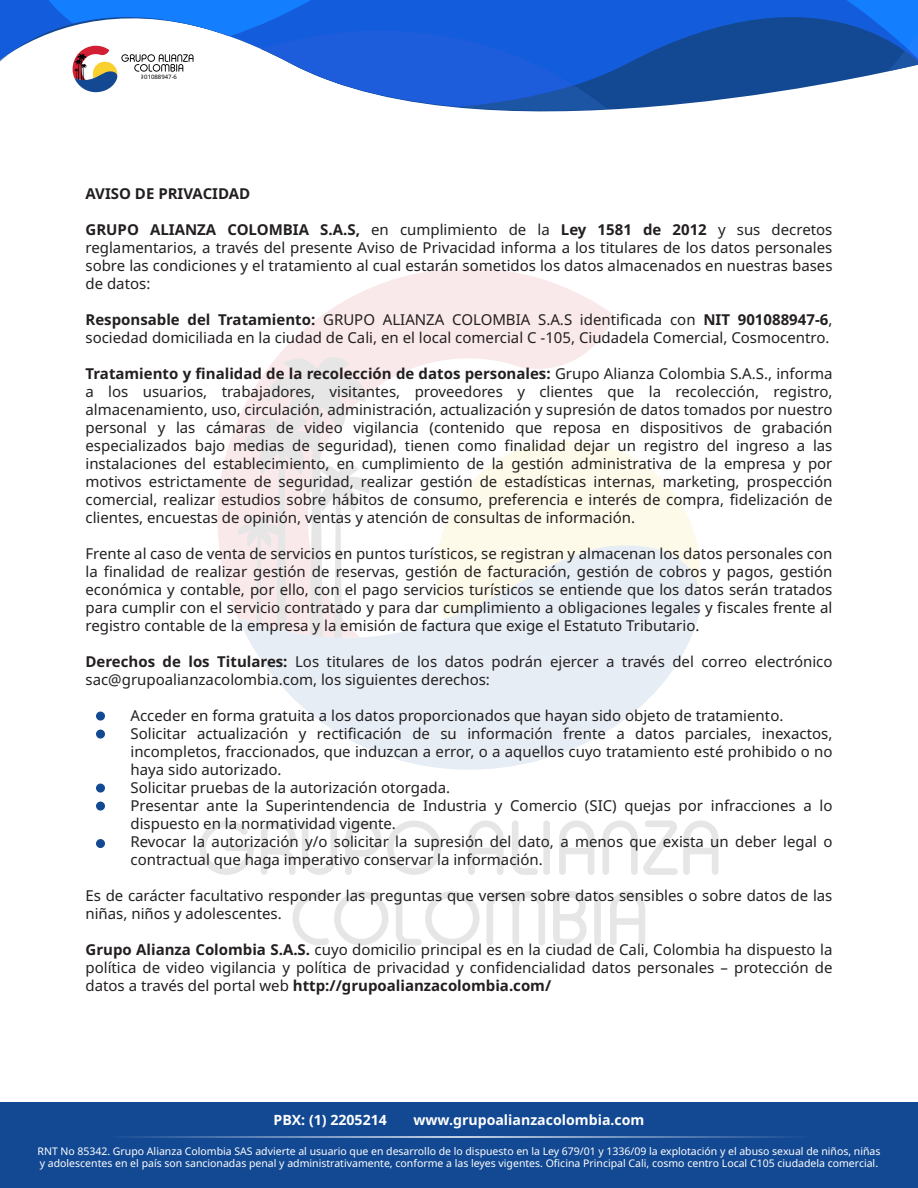
<style>
.page{position:relative;width:918px;height:1188px;background:#fff}
.page>*{position:absolute;margin:0;border:0;box-sizing:border-box;transform-origin:0 0}
.t1{font:15px/18px "Noto Sans";color:#231f20;text-align:justify}
.t2{font:700 15px "Noto Sans";color:#231f20}
.t3{font:700 14.1px "Noto Sans";color:#fff}
.t4{font:10.5px/12.6px "Noto Sans";color:#fff}
.t5{font:6px "Noto Sans";color:#000001}
.s1{font-weight:700}
</style>
<div class="page">
<div style="left:0;top:1102px;width:918px;height:86px;background:#134993"></div>
<svg style="left:200px;top:820px;width:54px;height:55px"></svg>
<svg style="left:261px;top:820px;width:35px;height:55px"></svg>
<svg style="left:302px;top:820px;width:35px;height:55px"></svg>
<svg style="left:345px;top:820px;width:36px;height:55px"></svg>
<svg style="left:387px;top:820px;width:54px;height:55px"></svg>
<svg style="left:468px;top:820px;width:36px;height:55px"></svg>
<svg style="left:512px;top:820px;width:38px;height:55px"></svg>
<svg style="left:559px;top:820px;width:35px;height:55px"></svg>
<svg style="left:602px;top:820px;width:116px;height:55px"></svg>
<svg style="left:292px;top:891px;width:97px;height:54px"></svg>
<svg style="left:396px;top:891px;width:84px;height:54px"></svg>
<svg style="left:486px;top:891px;width:59px;height:54px"></svg>
<svg style="left:553px;top:891px;width:34px;height:54px"></svg>
<svg style="left:594px;top:891px;width:7px;height:54px"></svg>
<svg style="left:610px;top:891px;width:35px;height:54px"></svg>
<svg style="left:614px;top:449px;width:83px;height:96px;fill:#fefaea"></svg>
<svg style="left:217px;top:268px;width:397px;height:349px"></svg>
<svg style="left:238px;top:353px;width:132px;height:192px"></svg>
<svg style="left:238px;top:545px;width:462px;height:225px;fill:#e7edf4"></svg>
<svg style="left:0;top:0;width:184px;height:93px"></svg>
<svg style="left:290px;top:63px;width:628px;height:49px"></svg>
<svg style="left:27px;top:0;width:891px;height:63px;background:#3673d7"></svg>
<hr style="left:0;top:1136px;width:918px;height:2px;background:#fff">
<div style="left:96px;top:712px;width:9px;height:9px;background:#134993;border-radius:50%"></div>
<div style="left:96px;top:730px;width:9px;height:9px;background:#134993;border-radius:50%"></div>
<div style="left:96px;top:784px;width:9px;height:9px;background:#134993;border-radius:50%"></div>
<div style="left:96px;top:802px;width:9px;height:9px;background:#134993;border-radius:50%"></div>
<div style="left:96px;top:839px;width:9px;height:9px;background:#134993;border-radius:50%"></div>
<p class="t5" style="left:141px;top:72px;width:38px">901088947-6</p>
<p class="t2" style="left:86px;top:183px;width:166px">AVISO DE PRIVACIDAD</p>
<p class="t1" style="left:86px;top:221px;width:749px"><span class="s1">GRUPO ALIANZA COLOMBIA S.A.S,</span> en cumplimiento de la <span class="s1">Ley 1581 de 2012</span> y sus decretos reglamentarios, a través del presente Aviso de Privacidad informa a los titulares de los datos personales sobre las condiciones y el tratamiento al cual estarán sometidos los datos almacenados en nuestras bases de datos:</p>
<p class="t1" style="left:86px;top:311px;width:748px"><span class="s1">Responsable del Tratamiento:</span> GRUPO ALIANZA COLOMBIA S.A.S identificada con <span class="s1">NIT 901088947-6</span>, sociedad domiciliada en la ciudad de Cali, en el local comercial C -105, Ciudadela Comercial, Cosmocentro.</p>
<p class="t1" style="left:86px;top:365px;width:749px"><span class="s1">Tratamiento y finalidad de la recolección de datos personales:</span> Grupo Alianza Colombia S.A.S., informa a los usuarios, trabajadores, visitantes, proveedores y clientes que la recolección, registro, almacenamiento, uso, circulación, administración, actualización y supresión de datos tomados por nuestro personal y las cámaras de video vigilancia (contenido que reposa en dispositivos de grabación especializados bajo medias de seguridad), tienen como finalidad dejar un registro del ingreso a las instalaciones del establecimiento, en cumplimiento de la gestión administrativa de la empresa y por motivos estrictamente de seguridad, realizar gestión de estadísticas internas, marketing, prospección comercial, realizar estudios sobre hábitos de consumo, preferencia e interés de compra, fidelización de clientes, encuestas de opinión, ventas y atención de consultas de información.</p>
<p class="t1" style="left:86px;top:545px;width:749px">Frente al caso de venta de servicios en puntos turísticos, se registran y almacenan los datos personales con la finalidad de realizar gestión de reservas, gestión de facturación, gestión de cobros y pagos, gestión económica y contable, por ello, con el pago servicios turísticos se entiende que los datos serán tratados para cumplir con el servicio contratado y para dar cumplimiento a obligaciones legales y fiscales frente al registro contable de la empresa y la emisión de factura que exige el Estatuto Tributario.</p>
<p class="t1" style="left:86px;top:653px;width:749px"><span class="s1">Derechos de los Titulares:</span> Los titulares de los datos podrán ejercer a través del correo electrónico sac@grupoalianzacolombia.com, los siguientes derechos:</p>
<p class="t1" style="left:130px;top:707px;width:704px;text-align:left">Acceder en forma gratuita a los datos proporcionados que hayan sido objeto de tratamiento.<br>Solicitar actualización y rectificación de su información frente a datos parciales, inexactos, incompletos, fraccionados, que induzcan a error, o a aquellos cuyo tratamiento esté prohibido o no haya sido autorizado.<br>Solicitar pruebas de la autorización otorgada.<br>Presentar ante la Superintendencia de Industria y Comercio (SIC) quejas por infracciones a lo dispuesto en la normatividad vigente.<br>Revocar la autorización y/o solicitar la supresión del dato, a menos que exista un deber legal o contractual que haga imperativo conservar la información.</p>
<p class="t1" style="left:86px;top:887px;width:748px">Es de carácter facultativo responder las preguntas que versen sobre datos sensibles o sobre datos de las niñas, niños y adolescentes.</p>
<p class="t1" style="left:86px;top:941px;width:749px"><span class="s1">Grupo Alianza Colombia S.A.S.</span> cuyo domicilio principal es en la ciudad de Cali, Colombia ha dispuesto la política de video vigilancia y política de privacidad y confidencialidad datos personales – protección de datos a través del portal web <span class="s1">http://grupoalianzacolombia.com/</span></p>
<p class="t3" style="left:274px;top:1110px;width:115px">PBX: (1) 2205214</p>
<p class="t3" style="left:413px;top:1110px;width:233px">www.grupoalianzacolombia.com</p>
<p class="t4" style="left:38px;top:1145px;width:845px">RNT No 85342. Grupo Alianza Colombia SAS advierte al usuario que en desarrollo de lo dispuesto en la Ley 679/01 y 1336/09 la explotación y el abuso sexual de niños, niñas y adolescentes en el país son sancionadas penal y administrativamente, conforme a las leyes vigentes. Oficina Principal Cali, cosmo centro Local C105 ciudadela comercial.</p>
</div>
